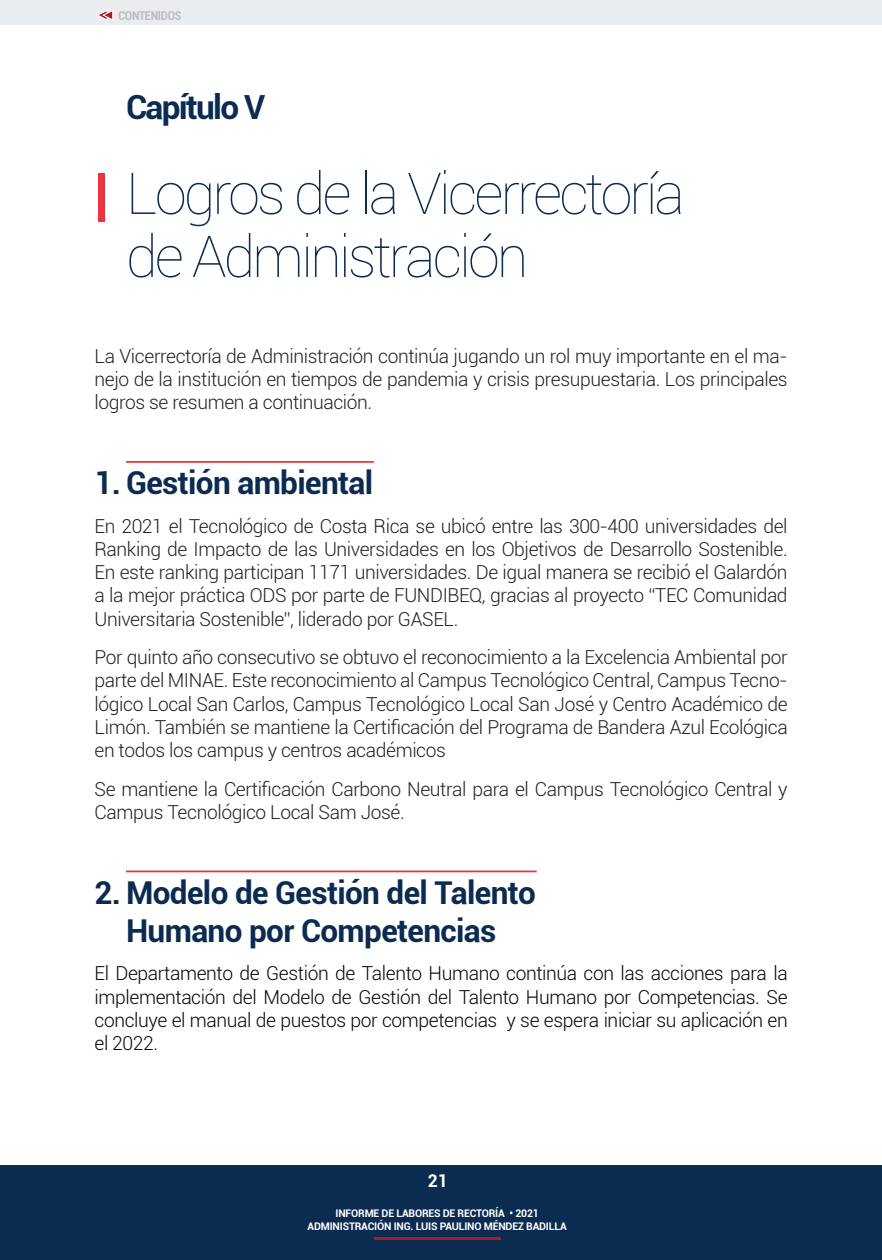
<style>
.page{position:relative;width:882px;height:1260px;background:#fff}
.page>*{position:absolute;margin:0;border:0;box-sizing:border-box;transform-origin:0 0}
.t1{font:100 57.75px/63px "Roboto";letter-spacing:-.05em;color:#0c2b51}
.t2{font:700 33.25px "Roboto";letter-spacing:-.05em;color:#0c2b51}
.t3{font:700 31.5px/37.8px "Roboto";letter-spacing:-.02em;color:#0c2b51;text-align:center}
.t4{font:300 19.25px/23.1px "Roboto";letter-spacing:-.02em;color:#231f20;text-align:justify}
.t5{font:300 19.25px/23.1px "Roboto";letter-spacing:-.02em;color:#040503;text-align:justify}
.t6{font:700 17.5px "Roboto";color:#fff}
.t7{font:700 condensed 12.25px "Roboto";letter-spacing:-.02em;color:#bcbdc0}
.t8{font:700 10.5px/12.1px "Roboto";letter-spacing:-.02em;color:#fff;text-align:center}
.s1{font-weight:700;color:#ee3340}
</style>
<div class="page">
<div style="left:0;top:1166px;width:882px;height:94px;background:#0c2b51"></div>
<hr style="left:375px;top:1237px;width:126px;height:3px;background:#a91d21">
<div style="left:0;top:0;width:882px;height:25px;background:#eaedef"></div>
<svg style="left:97px;top:10px;width:16px;height:10px"></svg>
<hr style="left:126px;top:461px;width:248px;height:2px;background:#ee3340">
<hr style="left:126px;top:871px;width:411px;height:1px;background:#ee3340">
<p class="t7" style="left:118px;top:7px;width:65px">CONTENIDOS</p>
<h2 class="t2" style="left:126px;top:84px;width:141px">Capítulo V</h2>
<h1 class="t1" style="left:126px;top:160px;width:560px;text-indent:-31px"><span class="s1">|</span> Logros de la Vicerrectoría de Administración</h1>
<p class="t4" style="left:94px;top:344px;width:695px">La Vicerrectoría de Administración continúa jugando un rol muy importante en el ma&shy;nejo de la institución en tiempos de pandemia y crisis presupuestaria. Los principales logros se resumen a continuación.</p>
<h3 class="t3" style="left:94px;top:463px;width:280px">1. Gestión ambiental</h3>
<p class="t4" style="left:94px;top:514px;width:695px">En 2021 el Tecnológico de Costa Rica se ubicó entre las 300-400 universidades del Ranking de Impacto de las Universidades en los Objetivos de Desarrollo Sostenible.<br>En este ranking participan 1171 universidades. De igual manera se recibió el Galardón a la mejor práctica ODS por parte de FUNDIBEQ, gracias al proyecto “TEC Comunidad Universitaria Sostenible”, liderado por GASEL.</p>
<p class="t4" style="left:94px;top:645px;width:695px">Por quinto año consecutivo se obtuvo el reconocimiento a la Excelencia Ambiental por parte del MINAE. Este reconocimiento al Campus Tecnológico Central, Campus Tecno&shy;lógico Local San Carlos, Campus Tecnológico Local San José y Centro Académico de Limón. También se mantiene la Certificación del Programa de Bandera Azul Ecológica en todos los campus y centros académicos</p>
<p class="t4" style="left:94px;top:777px;width:695px">Se mantiene la Certificación Carbono Neutral para el Campus Tecnológico Central y<br>Campus Tecnológico Local Sam José.</p>
<h3 class="t3" style="left:94px;top:872px;width:443px">2. Modelo de Gestión del Talento<br>Humano por Competencias</h3>
<p class="t5" style="left:94px;top:961px;width:695px">El Departamento de Gestión de Talento Humano continúa con las acciones para la implementación del Modelo de Gestión del Talento Humano por Competencias. Se concluye el manual de puestos por competencias y se espera iniciar su aplicación en el 2022.</p>
<p class="t6" style="left:428px;top:1169px;width:21px">21</p>
<p class="t8" style="left:308px;top:1207px;width:261px">INFORME DE LABORES DE RECTORÍA • 2021<br>ADMINISTRACIÓN ING. LUIS PAULINO MÉNDEZ BADILLA</p>
</div>
